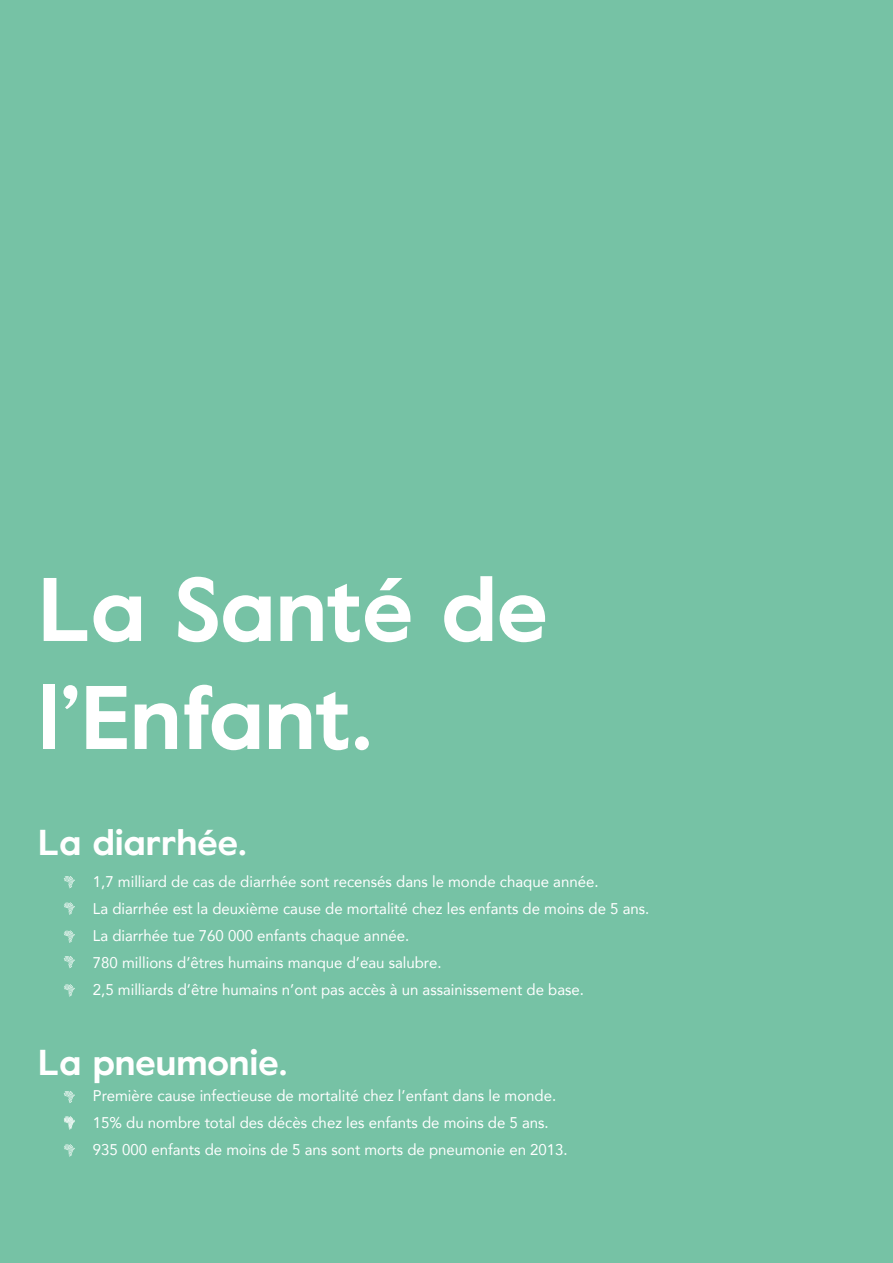
<style>
.page{position:relative;width:893px;height:1263px;background:#76c2a5}
.page>*{position:absolute;margin:0;border:0;box-sizing:border-box;transform-origin:0 0}
.t1{font:90px/108px "Value Sans";color:#fff}
.t2{font:36px "Value Sans";color:#fff}
.t3{font:15.45px/27px "Avenir";color:#fff}
</style>
<div class="page">
<svg style="left:64px;top:1091px;width:11px;height:12px"></svg>
<svg style="left:64px;top:1116px;width:11px;height:13px"></svg>
<svg style="left:64px;top:1144px;width:11px;height:12px"></svg>
<svg style="left:64px;top:876px;width:11px;height:12px"></svg>
<svg style="left:64px;top:902px;width:11px;height:13px"></svg>
<svg style="left:64px;top:930px;width:11px;height:13px"></svg>
<svg style="left:64px;top:984px;width:11px;height:12px"></svg>
<svg style="left:64px;top:956px;width:11px;height:12px"></svg>
<h1 class="t1" style="left:38px;top:555px;width:511px">La Santé de l’Enfant.</h1>
<h2 class="t2" style="left:38px;top:817px;width:210px">La diarrhée.</h2>
<p class="t3" style="left:93px;top:868px;width:558px">1,7 milliard de cas de diarrhée sont recensés dans le monde chaque année.<br>La diarrhée est la deuxième cause de mortalité chez les enfants de moins de 5 ans.<br>La diarrhée tue 760 000 enfants chaque année.<br>780 millions d’êtres humains manque d’eau salubre.<br>2,5 milliards d’être humains n’ont pas accès à un assainissement de base.</p>
<h2 class="t2" style="left:38px;top:1037px;width:251px">La pneumonie.</h2>
<p class="t3" style="left:93px;top:1082px;width:476px">Première cause infectieuse de mortalité chez l’enfant dans le monde.<br>15% du nombre total des décès chez les enfants de moins de 5 ans.<br>935 000 enfants de moins de 5 ans sont morts de pneumonie en 2013.</p>
</div>
